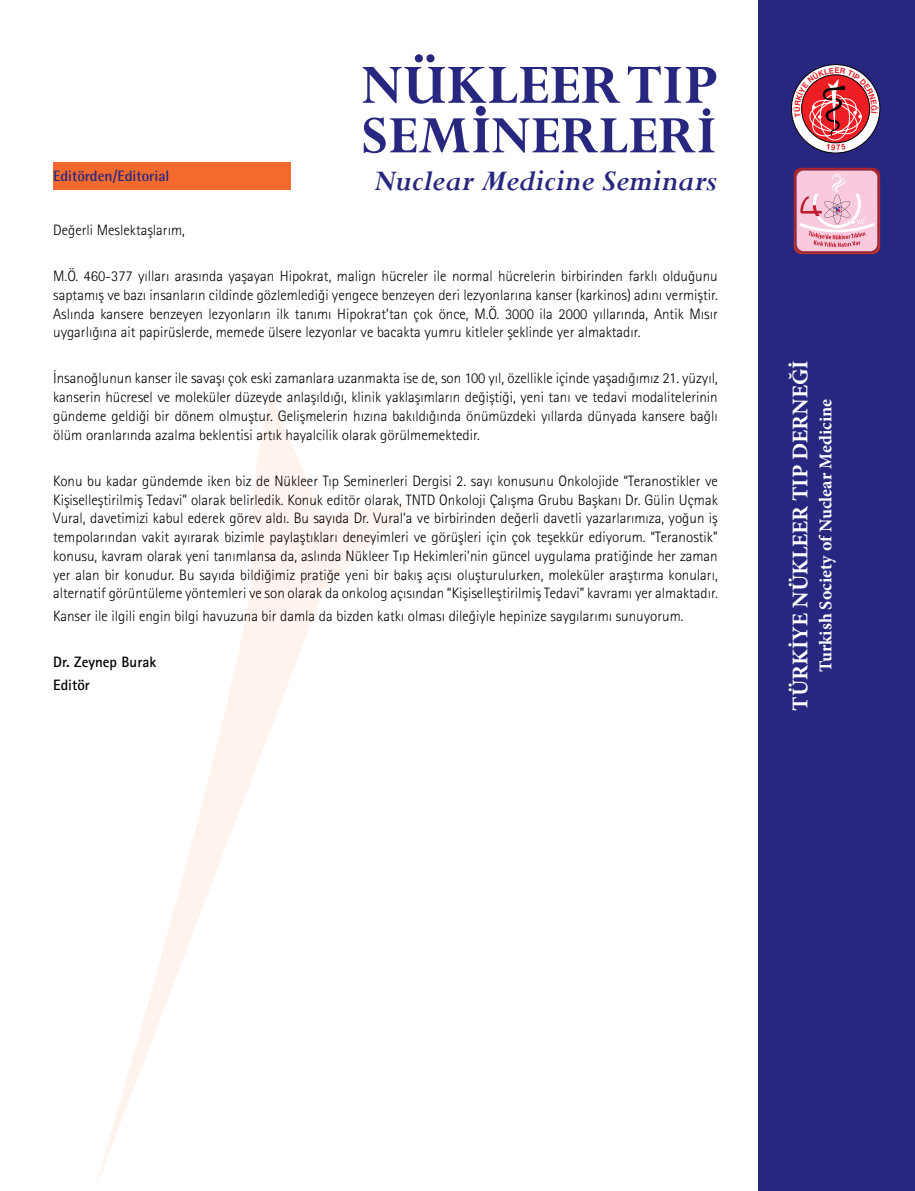
<style>
.page{position:relative;width:915px;height:1191px;background:#fff}
.page>*{position:absolute;margin:0;border:0;box-sizing:border-box;transform-origin:0 0}
.t1{font:700 61.2px "Perpetua";color:#282780}
.t2{font:700 58.05px "Perpetua";color:#282780}
.t3{font:italic 700 32.4px "Perpetua";color:#282780}
.t4{font:700 22.5px "Minion Pro";color:#fff}
.t5{font:700 18px "Minion Pro";color:#fff}
.t6{font:300 15px/18.8px "Rotis Sans Serif Std";color:#000;text-align:justify}
.t7{font:700 15px/23px "Rotis Sans Serif Std";color:#000}
.t8{font:700 15px "Rotis Semi Sans Std";color:#282780}
</style>
<div class="page">
<svg style="left:239px;top:395px;width:172px;height:272px"></svg>
<svg style="left:96px;top:650px;width:198px;height:536px"></svg>
<div style="left:702px;top:108px;width:8px;height:8px;background:#282780;border-radius:50%"></div>
<div style="left:758px;top:0;width:156px;height:1191px;background:#282780"></div>
<svg style="left:793px;top:168px;width:86px;height:86px;background:#e7afc2"></svg>
<div style="left:475px;top:106px;width:10px;height:10px;background:#282780;border-radius:50%"></div>
<div style="left:53px;top:162px;width:237px;height:28px;background:#f36a2c"></div>
<svg style="left:792px;top:68px;width:86px;height:82px;background:#c37181"></svg>
<p class="t8" style="left:53px;top:167px;width:118px">Editörden/Editorial</p>
<h1 class="t1" style="left:361px;top:47px;width:356px">NÜKLEER TIP</h1>
<h2 class="t2" style="left:361px;top:99px;width:357px">SEMINERLERI</h2>
<h3 class="t3" style="left:372px;top:160px;width:346px">Nuclear Medicine Seminars</h3>
<p class="t6" style="left:53px;top:221px;width:133px">Değerli Meslektaşlarım,</p>
<p class="t6" style="left:53px;top:267px;width:666px">M.Ö. 460-377 yılları arasında yaşayan Hipokrat, malign hücreler ile normal hücrelerin birbirinden farklı olduğunu saptamış ve bazı insanların cildinde gözlemlediği yengece benzeyen deri lezyonlarına kanser (karkinos) adını vermiştir.<br>Aslında kansere benzeyen lezyonların ilk tanımı Hipokrat’tan çok önce, M.Ö. 3000 ila 2000 yıllarında, Antik Mısır uygarlığına ait papirüslerde, memede ülsere lezyonlar ve bacakta yumru kitleler şeklinde yer almaktadır.</p>
<p class="t6" style="left:53px;top:369px;width:666px">İnsanoğlunun kanser ile savaşı çok eski zamanlara uzanmakta ise de, son 100 yıl, özellikle içinde yaşadığımız 21. yüzyıl, kanserin hücresel ve moleküler düzeyde anlaşıldığı, klinik yaklaşımların değiştiği, yeni tanı ve tedavi modalitelerinin gündeme geldiği bir dönem olmuştur. Gelişmelerin hızına bakıldığında önümüzdeki yıllarda dünyada kansere bağlı ölüm oranlarında azalma beklentisi artık hayalcilik olarak görülmemektedir.</p>
<p class="t6" style="left:53px;top:471px;width:666px">Konu bu kadar gündemde iken biz de Nükleer Tıp Seminerleri Dergisi 2. sayı konusunu Onkolojide “Teranostikler ve Kişiselleştirilmiş Tedavi” olarak belirledik. Konuk editör olarak, TNTD Onkoloji Çalışma Grubu Başkanı Dr. Gülin Uçmak Vural, davetimizi kabul ederek görev aldı. Bu sayıda Dr. Vural’a ve birbirinden değerli davetli yazarlarımıza, yoğun iş tempolarından vakit ayırarak bizimle paylaştıkları deneyimleri ve görüşleri için çok teşekkür ediyorum. “Teranostik” konusu, kavram olarak yeni tanımlansa da, aslında Nükleer Tıp Hekimleri’nin güncel uygulama pratiğinde her zaman yer alan bir konudur. Bu sayıda bildiğimiz pratiğe yeni bir bakış açısı oluşturulurken, moleküler araştırma konuları, alternatif görüntüleme yöntemleri ve son olarak da onkolog açısından “Kişiselleştirilmiş Tedavi” kavramı yer almaktadır.</p>
<p class="t6" style="left:53px;top:607px;width:631px">Kanser ile ilgili engin bilgi havuzuna bir damla da bizden katkı olması dileğiyle hepinize saygılarımı sunuyorum.</p>
<p class="t7" style="left:53px;top:650px;width:105px">Dr. Zeynep Burak<br>Editör</p>
<h3 class="t4" style="left:784px;top:711px;width:352px;rotate:-90deg">TÜRKİYE NÜKLEER TIP DERNEĞİ</h3>
<p class="t5" style="left:812px;top:672px;width:274px;rotate:-90deg">Turkish Society of Nuclear Medicine</p>
</div>
